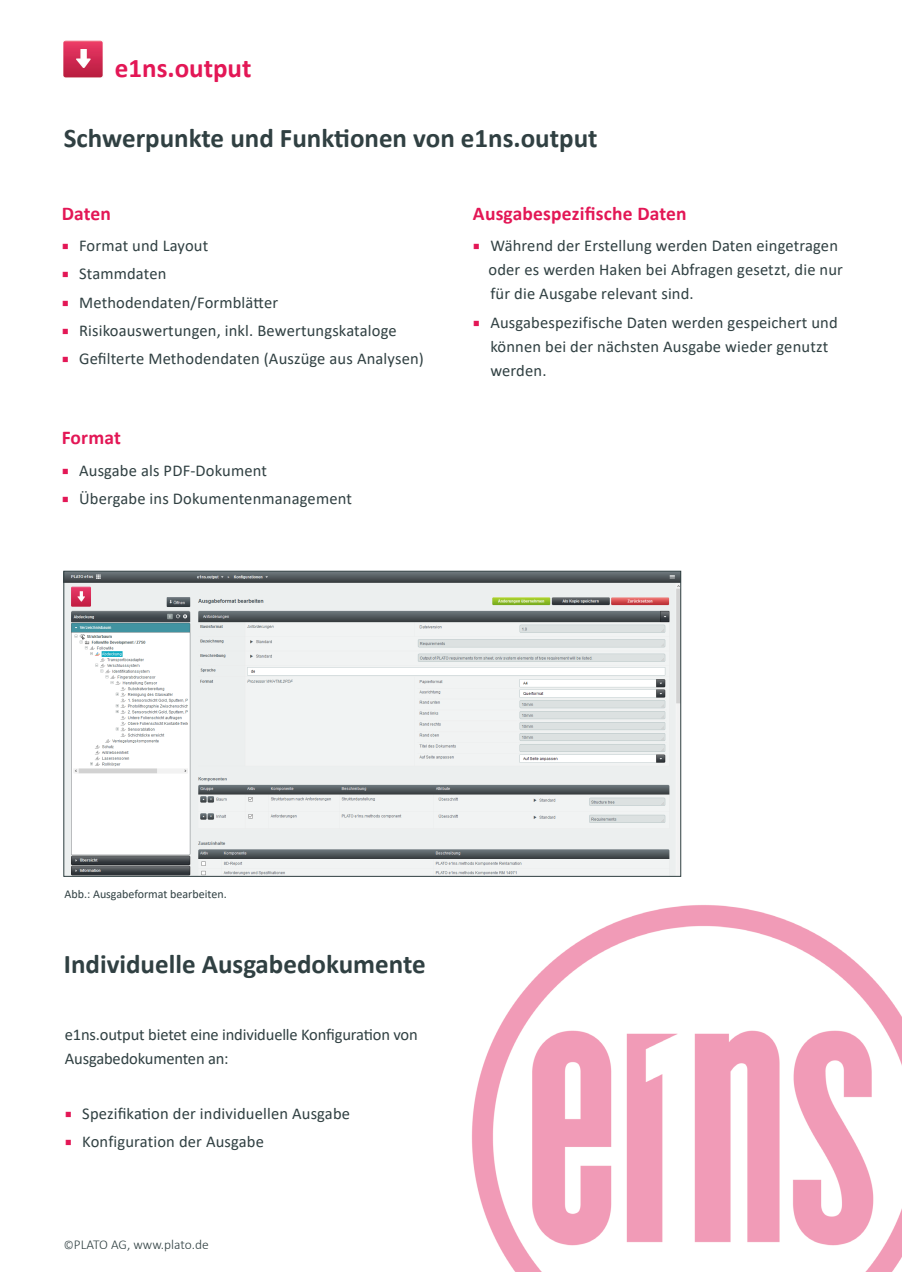
<style>
.page{position:relative;width:902px;height:1272px;background:#fff}
.page>*{position:absolute;margin:0;border:0;box-sizing:border-box;transform-origin:0 0}
.t1{font:700 27px "Calibri";color:#304042}
.t2{font:700 27px "Calibri";color:#e31756}
.t3{font:700 19.5px "Calibri";letter-spacing:.01em;color:#e31756}
.t4{font:16.5px/24px "Calibri";letter-spacing:.01em;color:#304042}
.t5{font:16.5px "Calibri";letter-spacing:-.01em;color:#304042}
.t6{font:300 13.5px "Calibri";color:#304042}
.t7{font:12px "Calibri";color:#304042}
.s1{font-family:"Minion Pro";font-size:18px;color:#e31756}
.s2{font-size:12px}
</style>
<div class="page">
<img style="left:472px;top:905px;width:429px;height:366px">
<img style="left:63px;top:40px;width:40px;height:38px">
<img style="left:65px;top:573px;width:614px;height:301px">
<p class="t2" style="left:115px;top:49px;width:138px">e1ns.output</p>
<p class="t1" style="left:64px;top:119px;width:535px">Schwerpunkte und Funktionen von e1ns.output</p>
<p class="t3" style="left:62px;top:200px;width:51px">Daten</p>
<p class="t4" style="left:62px;top:233px;width:148px"><span class="s1">■</span> Format und Layout</p>
<p class="t4" style="left:62px;top:261px;width:106px"><span class="s1">■</span> Stammdaten</p>
<p class="t4" style="left:62px;top:290px;width:218px"><span class="s1">■</span> Methodendaten/Formblätter</p>
<p class="t4" style="left:62px;top:318px;width:336px"><span class="s1">■</span> Risikoauswertungen, inkl. Bewertungskataloge</p>
<p class="t4" style="left:62px;top:346px;width:363px"><span class="s1">■</span> Gefilterte Methodendaten (Auszüge aus Analysen)</p>
<p class="t3" style="left:62px;top:424px;width:61px">Format</p>
<p class="t4" style="left:62px;top:457px;width:207px"><span class="s1">■</span> Ausgabe als PDF-Dokument</p>
<p class="t4" style="left:62px;top:486px;width:292px"><span class="s1">■</span> Übergabe ins Dokumentenmanagement</p>
<p class="t3" style="left:473px;top:200px;width:215px">Ausgabespezifische Daten</p>
<p class="t4" style="left:488px;top:233px;width:356px;text-indent:-16px"><span class="s1">■</span> Während der Erstellung werden Daten eingetragen oder es werden Haken bei Abfragen gesetzt, die nur für die Ausgabe relevant sind.</p>
<p class="t4" style="left:490px;top:309px;width:349px;text-indent:-17px"><span class="s1">■</span> Ausgabespezifische Daten werden gespeichert und können bei der nächsten Ausgabe wieder genutzt werden.</p>
<p class="t7" style="left:64px;top:885px;width:164px">Abb.: Ausgabeformat bearbeiten.</p>
<p class="t1" style="left:64px;top:944px;width:363px">Individuelle Ausgabedokumente</p>
<p class="t5" style="left:65px;top:1022px;width:354px">e1ns.output bietet eine individuelle Konfiguration von</p>
<p class="t5" style="left:65px;top:1046px;width:165px">Ausgabedokumenten an:</p>
<p class="t4" style="left:65px;top:1101px;width:286px"><span class="s1">■</span> Spezifikation der individuellen Ausgabe</p>
<p class="t4" style="left:65px;top:1129px;width:200px"><span class="s1">■</span> Konfiguration der Ausgabe</p>
<p class="t6" style="left:64px;top:1236px;width:146px"><span class="s2">©</span>PLATO AG, www.plato.de</p>
</div>
